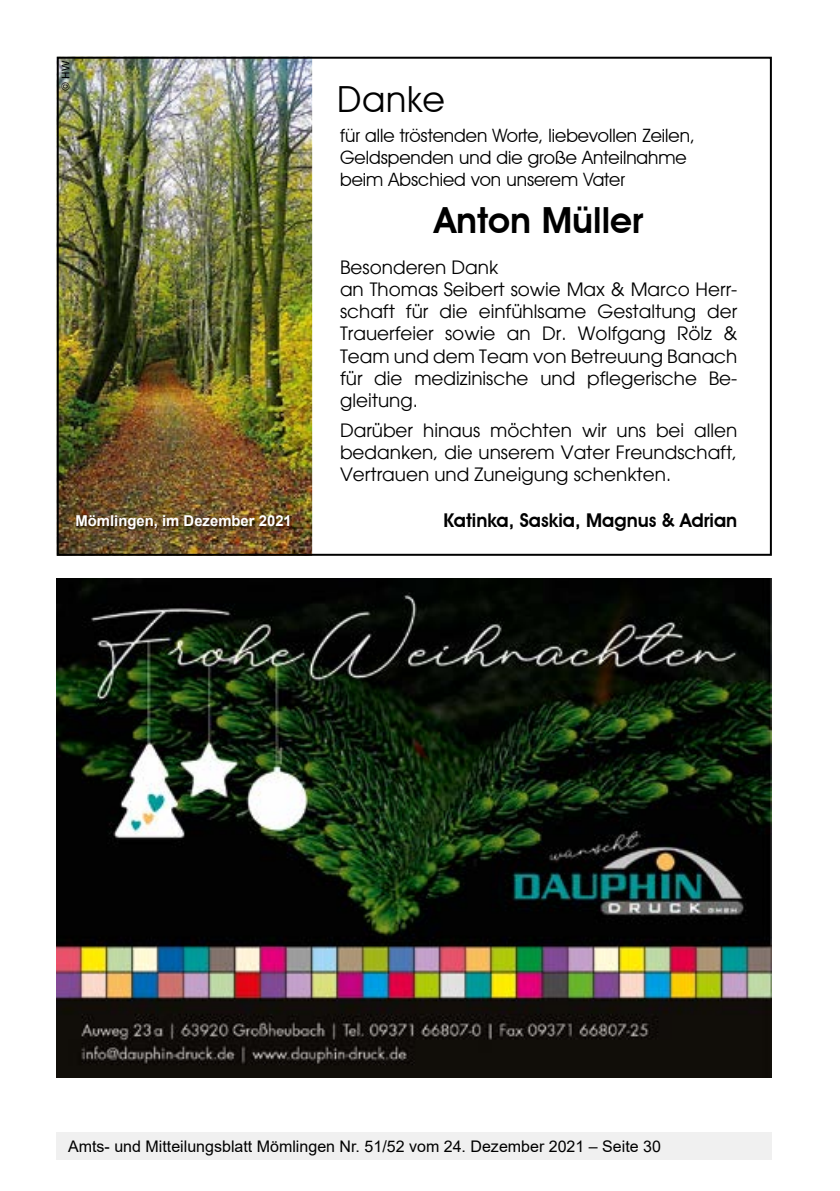
<style>
.page{position:relative;width:840px;height:1191px;background:#fff}
.page>*{position:absolute;margin:0;border:0;box-sizing:border-box;transform-origin:0 0}
.t1{font:600 36px "Avant Garde IT Cby BT";color:#000}
.t2{font:36px "Avant Garde IT Cby BT";letter-spacing:.03em;color:#000}
.t3{font:600 19px "Avant Garde IT Cby BT";color:#000}
.t4{font:18.4px/22px "Avant Garde";color:#000}
.t5{font:18.4px/22px "Avant Garde IT Cby BT";color:#000}
.t6{font:16px "Arial";color:#000}
.t7{font:700 15px "Arial";color:#fff}
.t8{font:11px "Humanist 777 BT Roman B";color:#000}
</style>
<div class="page">
<img style="left:57px;top:578px;width:714px;height:499px">
<img style="left:60px;top:60px;width:252px;height:493px">
<div style="left:57px;top:57px;width:714px;height:499px;border:2px solid #000"></div>
<img style="left:77px;top:516px;width:214px;height:15px">
<div style="left:57px;top:1132px;width:714px;height:27px;background:#f0f0f0"></div>
<p class="t8" style="left:59px;top:91px;width:32px;rotate:-90deg">© HW</p>
<p class="t7" style="left:75px;top:510px;width:218px">Mömlingen, im Dezember 2021</p>
<h1 class="t2" style="left:337px;top:78px;width:109px">Danke</h1>
<p class="t5" style="left:340px;top:124px;width:356px">für alle tröstenden Worte, liebevollen Zeilen,<br>Geldspenden und die große Anteilnahme beim Abschied von unserem Vater</p>
<h1 class="t1" style="left:434px;top:198px;width:210px">Anton Müller</h1>
<p class="t4" style="left:340px;top:257px;width:398px">Besonderen Dank<br>an Thomas Seibert sowie Max &amp; Marco Herr&shy;schaft für die einfühlsame Gestaltung der<br>Trauerfeier sowie an Dr. Wolfgang Rölz &amp;<br>Team und dem Team von Betreuung Banach für die medizinische und pflegerische Be&shy;gleitung.</p>
<p class="t4" style="left:340px;top:420px;width:398px;text-align:justify">Darüber hinaus möchten wir uns bei allen bedanken, die unserem Vater Freundschaft, Vertrauen und Zuneigung schenkten.</p>
<p class="t3" style="left:443px;top:509px;width:295px">Katinka, Saskia, Magnus &amp; Adrian</p>
<p class="t6" style="left:68px;top:1135px;width:594px">Amts- und Mitteilungsblatt Mömlingen Nr. 51/52 vom 24. Dezember 2021 – Seite 30</p>
</div>
